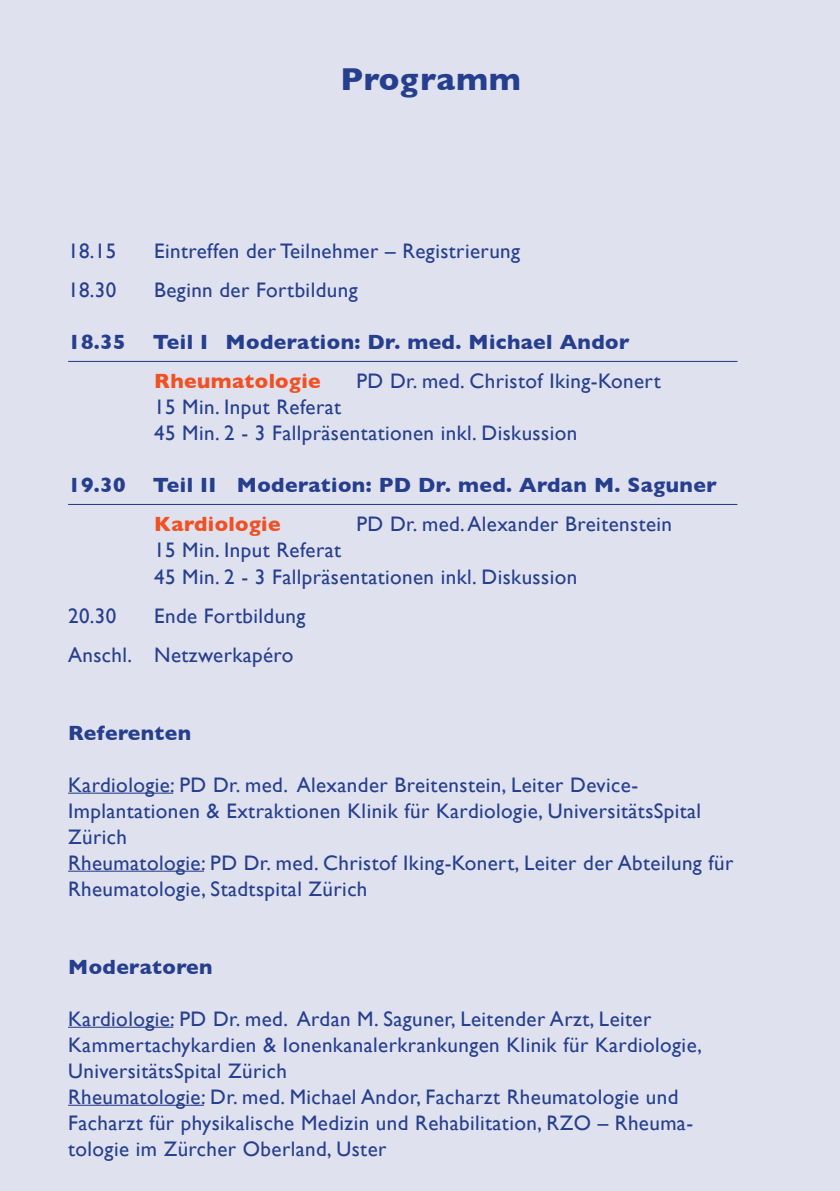
<style>
.page{position:relative;width:840px;height:1191px;background:#fff}
.page>*{position:absolute;margin:0;border:0;box-sizing:border-box;transform-origin:0 0}
.t1{font:700 32.2px "Gill Sans";letter-spacing:.02em;color:#253f8e}
.t2{font:21px/26px "Gill Sans";letter-spacing:.02em;color:#253f8e}
.Absatzformat_1{font:700 21px "Gill Sans";letter-spacing:.02em;color:#253f8e}
.t3{font:700 21px "Gill Sans";letter-spacing:.02em;color:#f05022}
</style>
<div class="page">
<div style="left:0;top:0;width:839px;height:1191px;background:#e0e1ee"></div>
<hr style="left:68px;top:361px;width:669px;height:1px;background:#253f8e">
<hr style="left:68px;top:504px;width:669px;height:1px;background:#253f8e">
<hr style="left:68px;top:792px;width:105px;height:1px;background:#253f8e">
<hr style="left:68px;top:870px;width:136px;height:1px;background:#253f8e">
<hr style="left:68px;top:1026px;width:105px;height:1px;background:#253f8e">
<hr style="left:68px;top:1104px;width:136px;height:1px;background:#253f8e">
<p class="t1" style="left:340px;top:54px;width:182px">Programm</p>
<p class="t2" style="left:68px;top:238px;width:50px">18.15</p>
<p class="t2" style="left:154px;top:238px;width:367px">Eintreffen der Teilnehmer – Registrierung</p>
<p class="t2" style="left:68px;top:277px;width:50px">18.30</p>
<p class="t2" style="left:154px;top:277px;width:205px">Beginn der Fortbildung</p>
<p class="Absatzformat_1" style="left:68px;top:326px;width:59px">18.35</p>
<p class="Absatzformat_1" style="left:153px;top:326px;width:478px">Teil I Moderation: Dr. med. Michael Andor</p>
<p class="t3" style="left:154px;top:365px;width:168px">Rheumatologie</p>
<p class="t2" style="left:356px;top:368px;width:305px">PD Dr. med. Christof Iking-Konert</p>
<p class="t2" style="left:154px;top:394px;width:188px">15 Min. Input Referat</p>
<p class="t2" style="left:154px;top:420px;width:424px">45 Min. 2 - 3 Fallpräsentationen inkl. Diskussion</p>
<p class="Absatzformat_1" style="left:68px;top:469px;width:59px">19.30</p>
<p class="Absatzformat_1" style="left:153px;top:469px;width:565px">Teil II Moderation: PD Dr. med. Ardan M. Saguner</p>
<p class="t3" style="left:154px;top:508px;width:128px">Kardiologie</p>
<p class="t2" style="left:356px;top:511px;width:317px">PD Dr. med. Alexander Breitenstein</p>
<p class="t2" style="left:154px;top:537px;width:188px">15 Min. Input Referat</p>
<p class="t2" style="left:154px;top:563px;width:424px">45 Min. 2 - 3 Fallpräsentationen inkl. Diskussion</p>
<p class="t2" style="left:68px;top:602px;width:50px">20.30</p>
<p class="t2" style="left:154px;top:602px;width:153px">Ende Fortbildung</p>
<p class="t2" style="left:68px;top:641px;width:227px">Anschl. Netzwerkapéro</p>
<p class="Absatzformat_1" style="left:68px;top:716px;width:125px">Referenten</p>
<p class="t2" style="left:68px;top:771px;width:634px">Kardiologie: PD Dr. med. Alexander Breitenstein, Leiter Device-<br>Implantationen &amp; Extraktionen Klinik für Kardiologie, UniversitätsSpital<br>Zürich</p>
<p class="t2" style="left:68px;top:849px;width:666px">Rheumatologie: PD Dr. med. Christof Iking-Konert, Leiter der Abteilung für<br>Rheumatologie, Stadtspital Zürich</p>
<p class="Absatzformat_1" style="left:68px;top:950px;width:146px">Moderatoren</p>
<p class="t2" style="left:68px;top:1005px;width:635px">Kardiologie: PD Dr. med. Ardan M. Saguner, Leitender Arzt, Leiter<br>Kammertachykardien &amp; Ionenkanalerkrankungen Klinik für Kardiologie,<br>UniversitätsSpital Zürich</p>
<p class="t2" style="left:68px;top:1083px;width:624px">Rheumatologie: Dr. med. Michael Andor, Facharzt Rheumatologie und<br>Facharzt für physikalische Medizin und Rehabilitation, RZO – Rheuma&shy;tologie im Zürcher Oberland, Uster</p>
</div>
